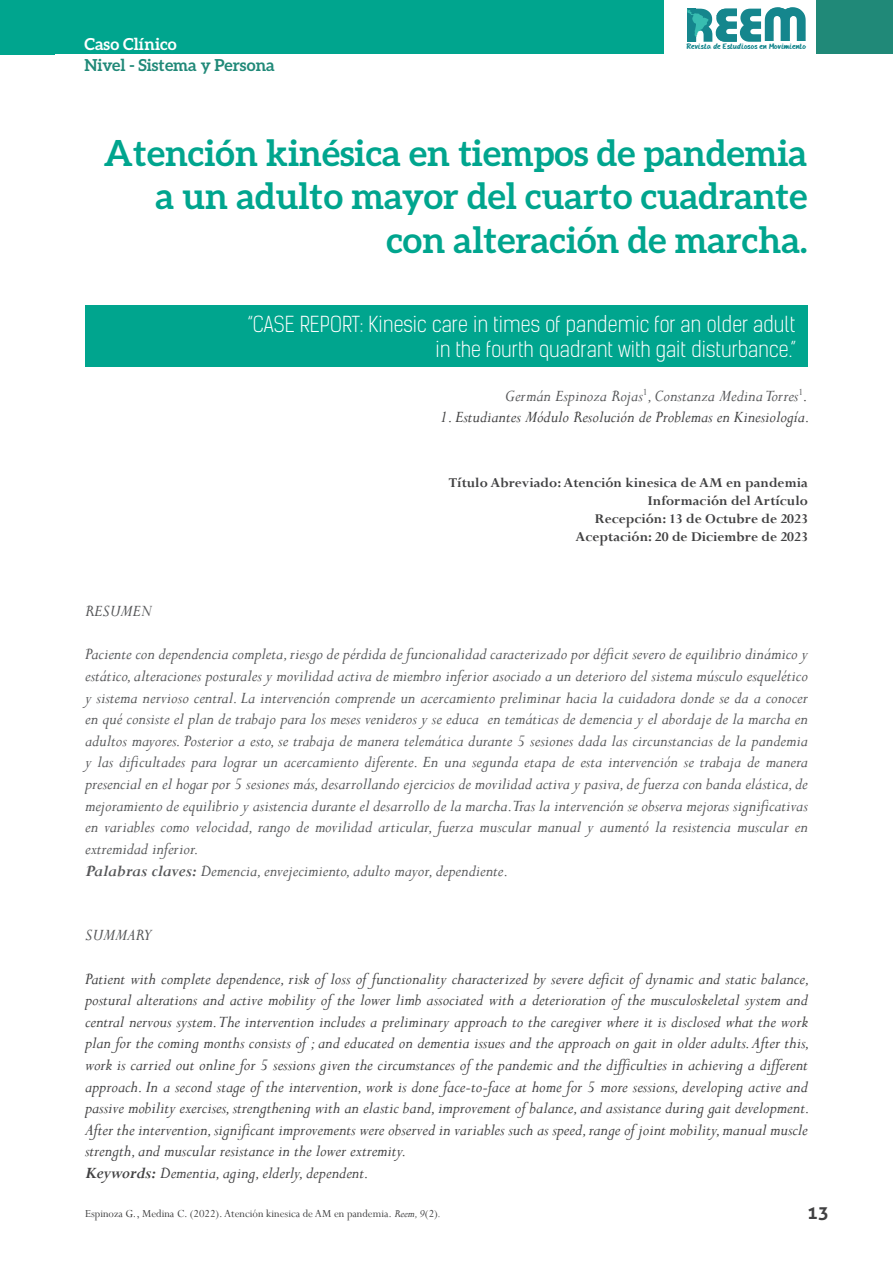
<style>
.page{position:relative;width:893px;height:1263px;background:#fff}
.page>*{position:absolute;margin:0;border:0;box-sizing:border-box;transform-origin:0 0}
.t1{font:700 36px/43.2px "Aleo";color:#00a58e;text-align:right}
.t2{font:21px/25.2px "Kelson Sans Light RU";color:#fff;text-align:right}
.t3{font:italic 18px/21.6px "Perpetua";color:#565759}
.t4{font:italic 18px/21.6px "Perpetua";color:#414142}
.t5{font:700 18px "Aller";color:#414142}
.t6{font:700 16.5px "Aleo";color:#208978}
.t7{font:700 16.5px "Aleo";color:#fff}
.t8{font:700 15px/18px "Perpetua";color:#414142;text-align:right}
.t9{font:12px "Perpetua";color:#414142}
.t10{font:8.1px "HANDYHANDY";color:#15868d}
.s1{color:#414142}
.s2{font-weight:700}
.s3{font-style:italic}
</style>
<div class="page">
<div style="left:816px;top:0;width:77px;height:54px;background:#208978"></div>
<div style="left:0;top:0;width:664px;height:54px;background:#00a58e"></div>
<svg style="left:687px;top:7px;width:119px;height:35px"></svg>
<div style="left:85px;top:305px;width:723px;height:62px;background:#00a58e"></div>
<p class="t7" style="left:84px;top:35px;width:94px">Caso Clínico</p>
<p class="t6" style="left:84px;top:56px;width:192px">Nivel - Sistema y Persona</p>
<p class="t10" style="left:686px;top:42px;width:121px">Revista de Estudiosos en Movimiento</p>
<h1 class="t1" style="left:104px;top:131px;width:705px">Atención kinésica en tiempos de pandemia a un adulto mayor del cuarto cuadrante con alteración de marcha.</h1>
<p class="t2" style="left:248px;top:312px;width:550px">“CASE REPORT: Kinesic care in times of pandemic for an older adult in the fourth quadrant with gait disturbance.”</p>
<p class="t3" style="left:505px;top:384px;width:304px">Germán Espinoza Rojas<sup>1</sup>, Constanza Medina Torres<sup>1</sup><span class="s1">.</span></p>
<p class="t4" style="left:440px;top:406px;width:371px">1. Estudiantes Módulo Resolución de Problemas en Kinesiología.</p>
<p class="t8" style="left:449px;top:473px;width:361px">Título Abreviado: Atención kinesica de AM en pandemia Información del Artículo<br>Recepción: 13 de Octubre de 2023<br>Aceptación: 20 de Diciembre de 2023</p>
<p class="t3" style="left:85px;top:600px;width:68px">RESUMEN</p>
<p class="t3" style="left:85px;top:643px;width:724px">Paciente con dependencia completa, riesgo de pérdida de funcionalidad caracterizado por déficit severo de equilibrio dinámico y estático, alteraciones posturales y movilidad activa de miembro inferior asociado a un deterioro del sistema músculo esquelético y sistema nervioso central. La intervención comprende un acercamiento preliminar hacia la cuidadora donde se da a conocer en qué consiste el plan de trabajo para los meses venideros y se educa en temáticas de demencia y el abordaje de la marcha en adultos mayores. Posterior a esto, se trabaja de manera telemática durante 5 sesiones dada las circunstancias de la pandemia y las dificultades para lograr un acercamiento diferente. En una segunda etapa de esta intervención se trabaja de manera presencial en el hogar por 5 sesiones más, desarrollando ejercicios de movilidad activa y pasiva, de fuerza con banda elástica, de mejoramiento de equilibrio y asistencia durante el desarrollo de la marcha.Tras la intervención se observa mejoras significativas en variables como velocidad, rango de movilidad articular, fuerza muscular manual y aumentó la resistencia muscular en extremidad inferior.<br><span class="s2">Palabras claves:</span> Demencia, envejecimiento, adulto mayor, dependiente.</p>
<p class="t3" style="left:85px;top:924px;width:68px">SUMMARY</p>
<p class="t4" style="left:85px;top:967px;width:726px">Patient with complete dependence, risk of loss of functionality characterized by severe deficit of dynamic and static balance, postural alterations and active mobility of the lower limb associated with a deterioration of the musculoskeletal system and central nervous system.The intervention includes a preliminary approach to the caregiver where it is disclosed what the work plan for the coming months consists of ; and educated on dementia issues and the approach on gait in older adults. After this, work is carried out online for 5 sessions given the circumstances of the pandemic and the difficulties in achieving a different approach. In a second stage of the intervention, work is done face-to-face at home for 5 more sessions, developing active and passive mobility exercises, strengthening with an elastic band, improvement of balance, and assistance during gait development.<br>After the intervention, significant improvements were observed in variables such as speed, range of joint mobility, manual muscle strength, and muscular resistance in the lower extremity.<br><span class="s2">Keywords:</span> Dementia, aging, elderly, dependent.</p>
<p class="t9" style="left:85px;top:1206px;width:358px">Espinoza G., Medina C. (2022). Atención kinesica de AM en pandemia. <span class="s3">Reem, 9</span>(2)<span class="s3">.</span></p>
<p class="t5" style="left:807px;top:1201px;width:23px">13</p>
</div>
